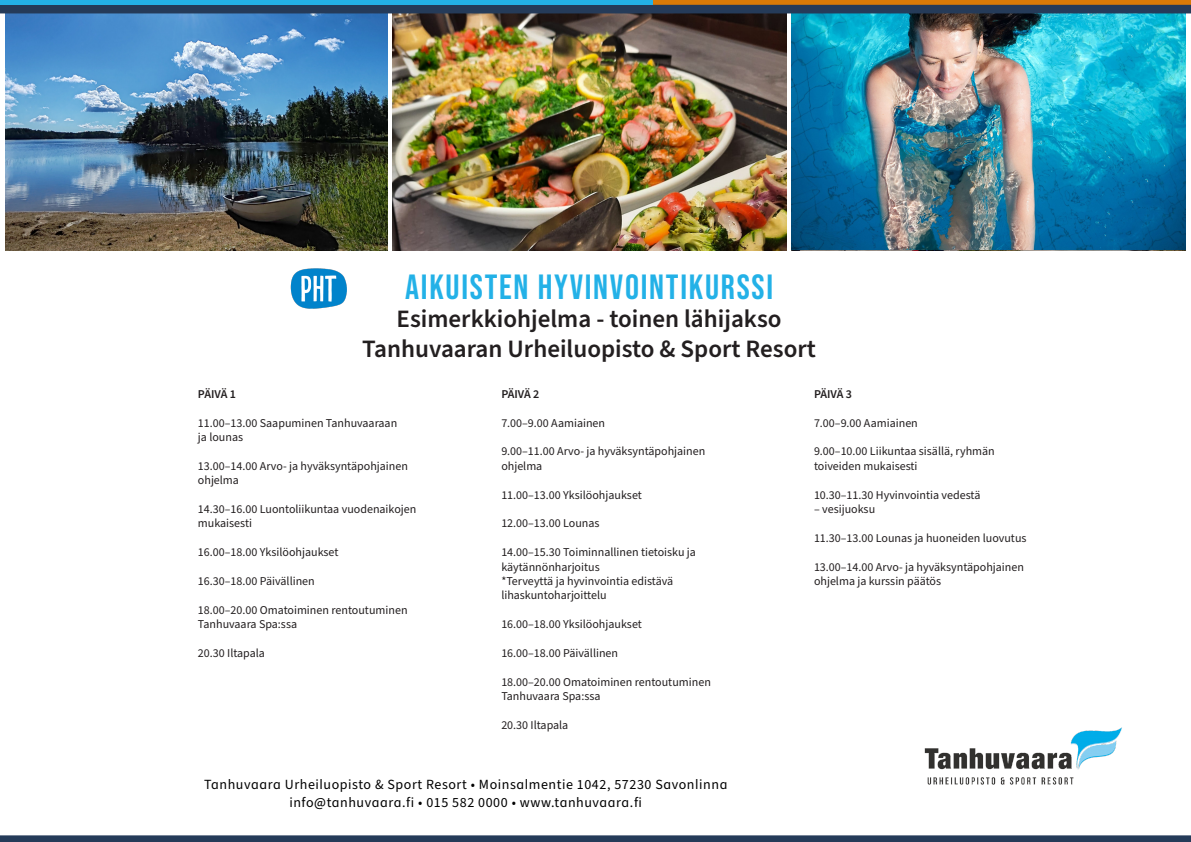
<style>
.page{position:relative;width:1191px;height:842px;background:#fff}
.page>*{position:absolute;margin:0;border:0;box-sizing:border-box;transform-origin:0 0}
.t1{font:35px "Bebas Neue";letter-spacing:.05em;color:#23b1e7}
.t2{font:600 25px/30px "Source Sans Pro";color:#231f20;text-align:center}
.kurssinimi{font:14px/18px "Source Sans Pro";letter-spacing:.04em;color:#000;text-align:center}
.t3{font:12px/14.4px "Source Sans Pro";color:#231f20}
.t4{font:600 12px "Source Sans Pro";letter-spacing:-.01em;color:#231f20}
</style>
<div class="page">
<img style="left:6px;top:13px;width:381px;height:237px">
<img style="left:392px;top:13px;width:394px;height:237px">
<img style="left:791px;top:13px;width:394px;height:237px">
<div style="left:652px;top:0;width:539px;height:5px;background:#d97a07"></div>
<div style="left:0;top:5px;width:1191px;height:8px;background:#253b59"></div>
<div style="left:0;top:0;width:652px;height:5px;background:#23b1e7"></div>
<div style="left:0;top:836px;width:1191px;height:6px;background:#253b59"></div>
<img style="left:924px;top:727px;width:198px;height:58px">
<img style="left:290px;top:268px;width:57px;height:41px">
<p class="t1" style="left:405px;top:267px;width:369px">AIKUISTEN HYVINVOINTIKURSSI</p>
<p class="t2" style="left:362px;top:304px;width:455px">Esimerkkiohjelma - toinen lähijakso<br>Tanhuvaaran Urheiluopisto &amp; Sport Resort</p>
<p class="t4" style="left:198px;top:386px;width:40px">PÄIVÄ 1</p>
<p class="t3" style="left:198px;top:416px;width:201px">11.00–13.00 Saapuminen Tanhuvaaraan ja lounas</p>
<p class="t3" style="left:198px;top:459px;width:211px">13.00–14.00 Arvo- ja hyväksyntäpohjainen ohjelma</p>
<p class="t3" style="left:198px;top:502px;width:220px">14.30–16.00 Luontoliikuntaa vuodenaikojen mukaisesti</p>
<p class="t3" style="left:198px;top:545px;width:142px">16.00–18.00 Yksilöohjaukset</p>
<p class="t3" style="left:198px;top:574px;width:118px">16.30–18.00 Päivällinen</p>
<p class="t3" style="left:198px;top:603px;width:211px">18.00–20.00 Omatoiminen rentoutuminen<br>Tanhuvaara Spa:ssa</p>
<p class="t3" style="left:198px;top:646px;width:68px">20.30 Iltapala</p>
<p class="t4" style="left:501px;top:386px;width:40px">PÄIVÄ 2</p>
<p class="t3" style="left:501px;top:416px;width:105px">7.00–9.00 Aamiainen</p>
<p class="t3" style="left:501px;top:445px;width:205px">9.00–11.00 Arvo- ja hyväksyntäpohjainen ohjelma</p>
<p class="t3" style="left:501px;top:488px;width:142px">11.00–13.00 Yksilöohjaukset</p>
<p class="t3" style="left:501px;top:517px;width:100px">12.00–13.00 Lounas</p>
<p class="t3" style="left:501px;top:545px;width:196px">14.00–15.30 Toiminnallinen tietoisku ja käytännönharjoitus</p>
<p class="t3" style="left:501px;top:574px;width:173px">*Terveyttä ja hyvinvointia edistävä lihaskuntoharjoittelu</p>
<p class="t3" style="left:501px;top:617px;width:142px">16.00–18.00 Yksilöohjaukset</p>
<p class="t3" style="left:501px;top:646px;width:118px">16.00–18.00 Päivällinen</p>
<p class="t3" style="left:501px;top:675px;width:211px">18.00–20.00 Omatoiminen rentoutuminen<br>Tanhuvaara Spa:ssa</p>
<p class="t3" style="left:501px;top:718px;width:68px">20.30 Iltapala</p>
<p class="kurssinimi" style="left:204px;top:776px;width:525px">Tanhuvaara Urheiluopisto &amp; Sport Resort • Moinsalmentie 1042, 57230 Savonlinna info@tanhuvaara.fi • 015 582 0000 • www.tanhuvaara.fi</p>
<p class="t4" style="left:814px;top:386px;width:40px">PÄIVÄ 3</p>
<p class="t3" style="left:814px;top:416px;width:105px">7.00–9.00 Aamiainen</p>
<p class="t3" style="left:814px;top:445px;width:182px">9.00–10.00 Liikuntaa sisällä, ryhmän toiveiden mukaisesti</p>
<p class="t3" style="left:814px;top:488px;width:168px">10.30–11.30 Hyvinvointia vedestä</p>
<p class="t3" style="left:814px;top:502px;width:63px">– vesijuoksu</p>
<p class="t3" style="left:814px;top:531px;width:214px">11.30–13.00 Lounas ja huoneiden luovutus</p>
<p class="t3" style="left:814px;top:560px;width:211px">13.00–14.00 Arvo- ja hyväksyntäpohjainen ohjelma ja kurssin päätös</p>
</div>
